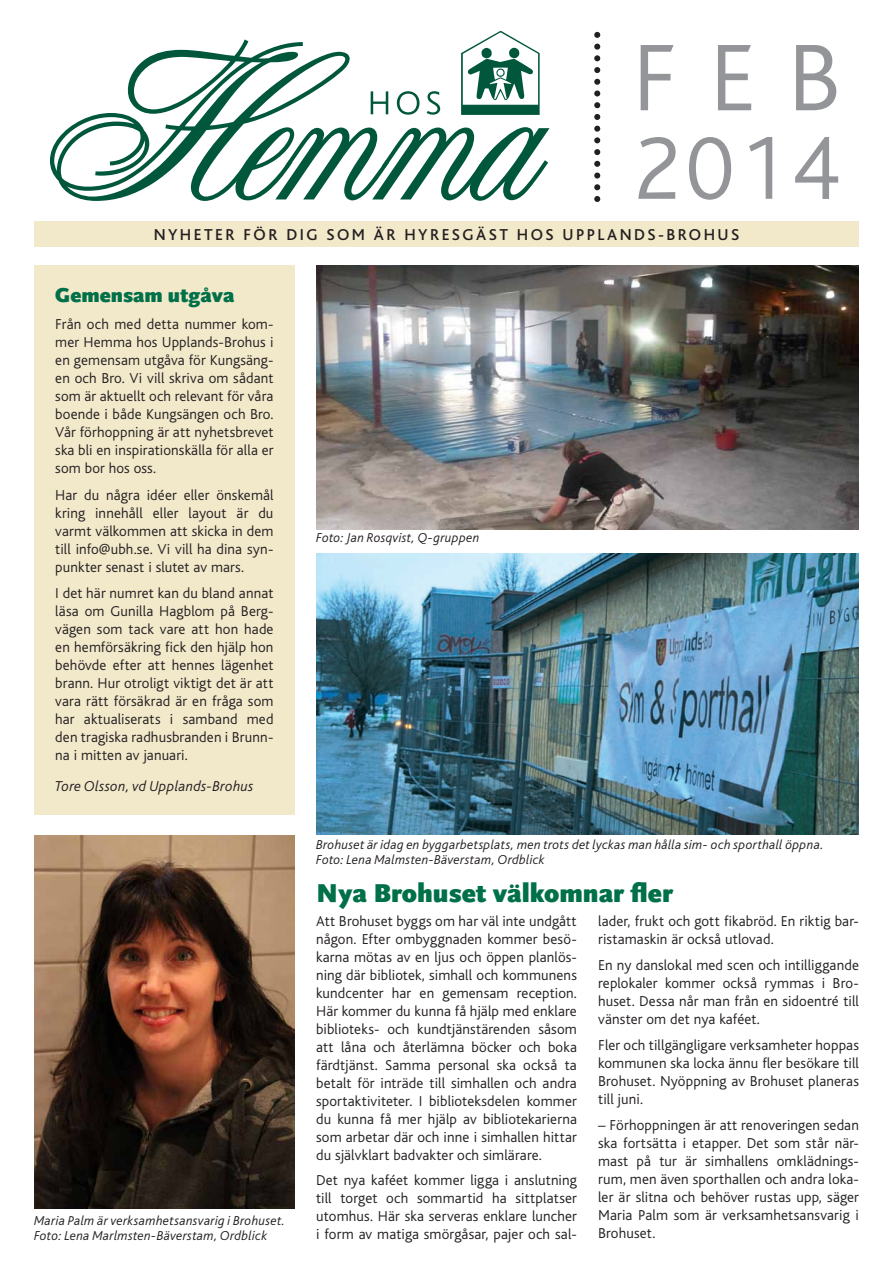
<style>
.page{position:relative;width:893px;height:1263px;background:#fff}
.page>*{position:absolute;margin:0;border:0;box-sizing:border-box;transform-origin:0 0}
.t1{font:300 99px "Bliss";color:#939598}
.t2{font:300 93px "Bliss";color:#939598}
.t3{font:900 27px "Scala Sans";color:#007049}
.t4{font:900 21px "Scala Sans";color:#007049}
.t5{font:500 16.5px "Bliss";letter-spacing:.15em;color:#231f20}
.t6{font:300 15px/18px "Bliss";letter-spacing:.01em;color:#231f20;text-align:justify}
.t7{font:italic 300 15px "Bliss";letter-spacing:.01em;color:#231f20}
.t8{font:italic 300 13.5px/15px "Bliss";letter-spacing:.015em;color:#231f20}
</style>
<div class="page">
<div style="left:34px;top:221px;width:825px;height:26px;background:#f2e8ca"></div>
<svg style="left:50px;top:39px;width:300px;height:162px"></svg>
<svg style="left:235px;top:127px;width:315px;height:74px"></svg>
<svg style="left:371px;top:91px;width:17px;height:23px"></svg>
<svg style="left:397px;top:91px;width:22px;height:24px"></svg>
<svg style="left:427px;top:91px;width:13px;height:24px"></svg>
<svg style="left:461px;top:31px;width:79px;height:84px"></svg>
<svg style="left:594px;top:32px;width:6px;height:170px"></svg>
<div style="left:34px;top:266px;width:261px;height:549px;background:#f2e8ca"></div>
<img style="left:316px;top:265px;width:543px;height:264px">
<img style="left:34px;top:835px;width:261px;height:373px">
<img style="left:316px;top:553px;width:543px;height:281px">
<h1 class="t1" style="left:632px;top:26px;width:210px">FEB</h1>
<h2 class="t2" style="left:634px;top:119px;width:207px">2014</h2>
<p class="t5" style="left:154px;top:226px;width:587px">NYHETER FÖR DIG SOM ÄR HYRESGÄST HOS UPPLANDS-BROHUS</p>
<h3 class="t4" style="left:55px;top:284px;width:180px">Gemensam utgåva</h3>
<p class="t6" style="left:55px;top:315px;width:220px">Från och med detta nummer kom&shy;mer Hemma hos Upplands-Brohus i en gemensam utgåva för Kungsäng&shy;en och Bro. Vi vill skriva om sådant som är aktuellt och relevant för våra boende i både Kungsängen och Bro.<br>Vår förhoppning är att nyhetsbrevet ska bli en inspirationskälla för alla er som bor hos oss.</p>
<p class="t6" style="left:55px;top:486px;width:220px">Har du några idéer eller önskemål kring innehåll eller layout är du varmt välkommen att skicka in dem till info@ubh.se. Vi vill ha dina syn&shy;punkter senast i slutet av mars.</p>
<p class="t6" style="left:55px;top:584px;width:220px">I det här numret kan du bland annat läsa om Gunilla Hagblom på Berg&shy;vägen som tack vare att hon hade en hemförsäkring fick den hjälp hon behövde efter att hennes lägenhet brann. Hur otroligt viktigt det är att vara rätt försäkrad är en fråga som har aktualiserats i samband med den tragiska radhusbranden i Brunn&shy;na i mitten av januari.</p>
<p class="t7" style="left:55px;top:778px;width:200px">Tore Olsson, vd Upplands-Brohus</p>
<p class="t8" style="left:34px;top:1213px;width:253px">Maria Palm är verksamhetsansvarig i Brohuset.<br>Foto: Lena Marlmsten-Bäverstam, Ordblick</p>
<p class="t8" style="left:316px;top:531px;width:165px">Foto: Jan Rosqvist, Q-gruppen</p>
<p class="t8" style="left:316px;top:838px;width:509px">Brohuset är idag en byggarbetsplats, men trots det lyckas man hålla sim- och sporthall öppna.<br>Foto: Lena Malmsten-Bäverstam, Ordblick</p>
<h3 class="t3" style="left:316px;top:878px;width:358px">Nya Brohuset välkomnar fler</h3>
<p class="t6" style="left:316px;top:912px;width:262px">Att Brohuset byggs om har väl inte undgått någon. Efter ombyggnaden kommer besö&shy;karna mötas av en ljus och öppen planlös&shy;ning där bibliotek, simhall och kommunens kundcenter har en gemensam reception.<br>Här kommer du kunna få hjälp med enklare biblioteks- och kundtjänstärenden såsom att låna och återlämna böcker och boka färdtjänst. Samma personal ska också ta betalt för inträde till simhallen och andra sportaktiviteter. I biblioteksdelen kommer du kunna få mer hjälp av bibliotekarierna som arbetar där och inne i simhallen hittar du självklart badvakter och simlärare.</p>
<p class="t6" style="left:316px;top:1171px;width:262px">Det nya kaféet kommer ligga i anslutning till torget och sommartid ha sittplatser utomhus. Här ska serveras enklare luncher i form av matiga smörgåsar, pajer och sal-</p>
<p class="t6" style="left:598px;top:912px;width:262px">lader, frukt och gott fikabröd. En riktig bar&shy;ristamaskin är också utlovad.</p>
<p class="t6" style="left:598px;top:956px;width:262px">En ny danslokal med scen och intilliggande replokaler kommer också rymmas i Bro&shy;huset. Dessa når man från en sidoentré till vänster om det nya kaféet.</p>
<p class="t6" style="left:598px;top:1037px;width:262px">Fler och tillgängligare verksamheter hoppas kommunen ska locka ännu fler besökare till Brohuset. Nyöppning av Brohuset planeras till juni.</p>
<p class="t6" style="left:598px;top:1117px;width:262px">– Förhoppningen är att renoveringen sedan ska fortsätta i etapper. Det som står när&shy;mast på tur är simhallens omklädnings&shy;rum, men även sporthallen och andra loka&shy;ler är slitna och behöver rustas upp, säger Maria Palm som är verksamhetsansvarig i Brohuset.</p>
</div>
